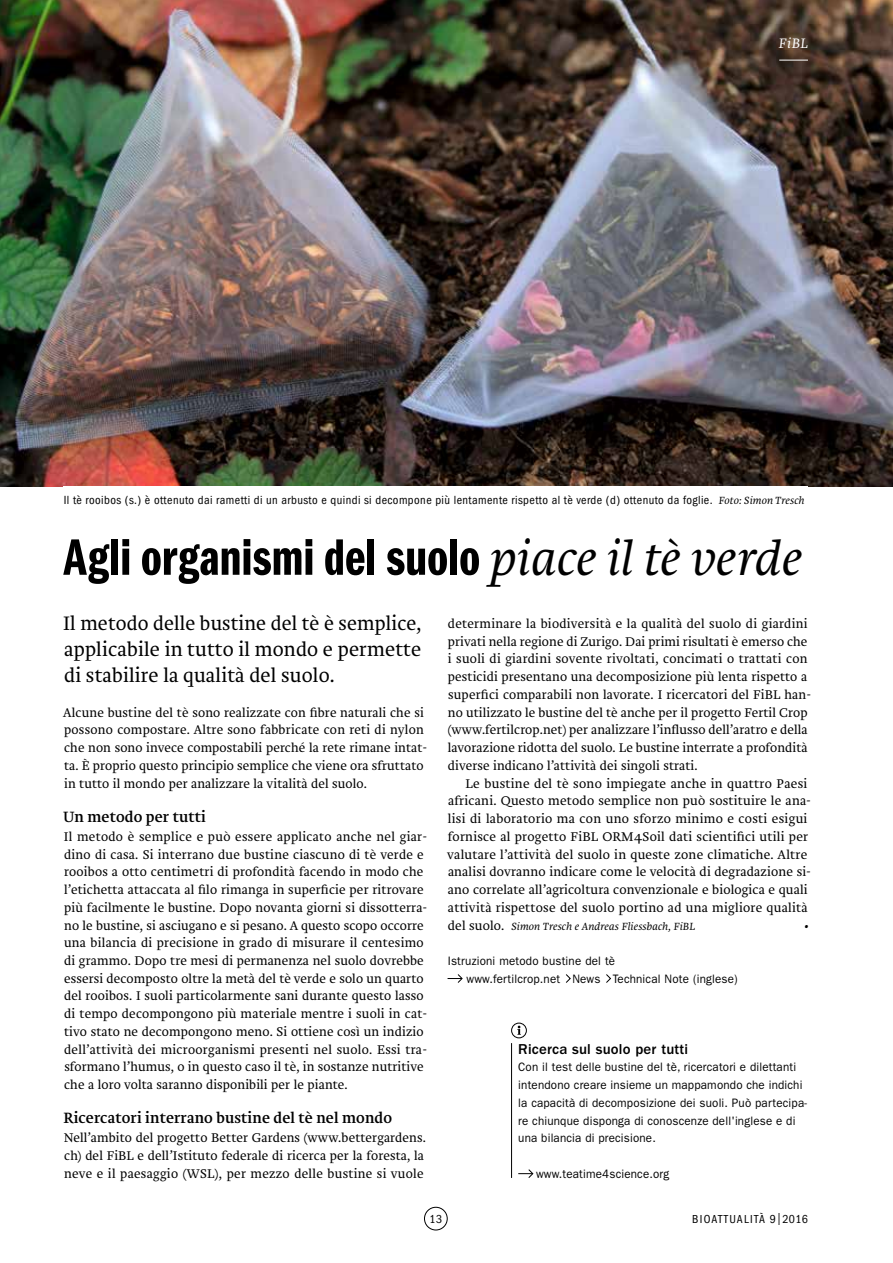
<style>
.page{position:relative;width:893px;height:1263px;background:#fff}
.page>*{position:absolute;margin:0;border:0;box-sizing:border-box;transform-origin:0 0}
.t1{font:52.95px "Franklin Gothic LT Com Dm Cm";letter-spacing:.005em;color:#000}
.t2{font:300 20.25px/26.1px "Brioni Pro";letter-spacing:.01em;color:#000;text-align:justify}
.t3{font:15.45px "Brioni Pro";letter-spacing:.01em;color:#000}
.t4{font:500 14.85px "ITC Franklin Gothic Std";letter-spacing:.015em;color:#000}
.t5{font:italic 300 14.25px "Brioni Pro";color:#fff}
.t6{font:italic 300 13.5px "Brioni Pro";color:#000}
.t7{font:300 13.2px/17.7px "Brioni Pro";letter-spacing:.015em;color:#000}
.t8{font:12.15px/17.7px "ITC Franklin Gothic Std";letter-spacing:.015em;color:#000;scale:.95 1}
.t9{font:condensed 12.15px "ITC Franklin Gothic Std";letter-spacing:.035em;color:#000}
.t10{font:condensed 12px "ITC Franklin Gothic Std";letter-spacing:.09em;color:#000}
.t11{font:italic 300 10.8px "Brioni Pro";letter-spacing:.01em;color:#000}
.s1{font-family:"Brioni Pro";font-weight:300;font-style:italic;font-stretch:normal;font-size:10.8px}
.s2{font-family:"Brioni Pro";font-weight:300;font-style:italic;font-size:49.5px}
.s3{font-style:normal;font-size:13.2px}
</style>
<div class="page">
<div style="left:424px;top:1207px;width:24px;height:23px;border:1px solid #000;border-radius:50%"></div>
<svg style="left:448px;top:974px;width:15px;height:9px"></svg>
<svg style="left:566px;top:974px;width:5px;height:9px"></svg>
<svg style="left:606px;top:974px;width:5px;height:9px"></svg>
<img style="left:0;top:0;width:893px;height:486px">
<div style="left:511px;top:1023px;width:16px;height:15px;border:1px solid #000;border-radius:50%"></div>
<svg style="left:517px;top:1026px;width:4px;height:9px"></svg>
<svg style="left:518px;top:1169px;width:16px;height:9px"></svg>
<hr style="left:511px;top:1043px;width:1px;height:135px;background:#000">
<svg style="left:779px;top:60px;width:29px;height:1px"></svg>
<p class="t5" style="left:779px;top:33px;width:31px">FiBL</p>
<p class="t9" style="left:64px;top:493px;width:742px">Il tè rooibos (s.) è ottenuto dai rametti di un arbusto e quindi si decompone più lentamente rispetto al tè verde (d) ottenuto da foglie. <span class="s1">Foto: Simon Tresch</span></p>
<h1 class="t1" style="left:64px;top:528px;width:740px">Agli organismi del suolo <span class="s2">piace il tè verde</span></h1>
<h2 class="t2" style="left:63px;top:610px;width:360px">Il metodo delle bustine del tè è semplice, applicabile in tutto il mondo e permette di stabilire la qualità del suolo.</h2>
<p class="t7" style="left:63px;top:703px;width:365px">Alcune bustine del tè sono realizzate con fibre naturali che si possono compostare. Altre sono fabbricate con reti di nylon che non sono invece compostabili perché la rete rimane intat&shy;ta. È proprio questo principio semplice che viene ora sfruttato in tutto il mondo per analizzare la vitalità del suolo.</p>
<p class="t3" style="left:63px;top:805px;width:144px">Un metodo per tutti</p>
<p class="t7" style="left:64px;top:828px;width:365px">Il metodo è semplice e può essere applicato anche nel giar&shy;dino di casa. Si interrano due bustine ciascuno di tè verde e rooibos a otto centimetri di profondità facendo in modo che l’etichetta attaccata al filo rimanga in superficie per ritrovare più facilmente le bustine. Dopo novanta giorni si dissotterra&shy;no le bustine, si asciugano e si pesano. A questo scopo occorre una bilancia di precisione in grado di misurare il centesimo di grammo. Dopo tre mesi di permanenza nel suolo dovrebbe essersi decomposto oltre la metà del tè verde e solo un quarto del rooibos. I suoli particolarmente sani durante questo lasso di tempo decompongono più materiale mentre i suoli in cat&shy;tivo stato ne decompongono meno. Si ottiene così un indizio dell’attività dei microorganismi presenti nel suolo. Essi tra&shy;sformano l’humus, o in questo caso il tè, in sostanze nutritive che a loro volta saranno disponibili per le piante.</p>
<p class="t3" style="left:64px;top:1107px;width:330px">Ricercatori interrano bustine del tè nel mondo</p>
<p class="t7" style="left:64px;top:1129px;width:364px">Nell’ambito del progetto Better Gardens (www.bettergardens. ch) del FiBL e dell’Istituto federale di ricerca per la foresta, la neve e il paesaggio (WSL), per mezzo delle bustine si vuole</p>
<p class="t7" style="left:448px;top:615px;width:365px">determinare la biodiversità e la qualità del suolo di giardini privati nella regione di Zurigo. Dai primi risultati è emerso che i suoli di giardini sovente rivoltati, concimati o trattati con pesticidi presentano una decomposizione più lenta rispetto a superfici comparabili non lavorate. I ricercatori del FiBL han&shy;no utilizzato le bustine del tè anche per il progetto Fertil Crop (www.fertilcrop.net) per analizzare l’influsso dell’aratro e della lavorazione ridotta del suolo. Le bustine interrate a profondità diverse indicano l’attività dei singoli strati.</p>
<p class="t7" style="left:447px;top:774px;width:365px;text-indent:18px">Le bustine del tè sono impiegate anche in quattro Paesi africani. Questo metodo semplice non può sostituire le ana&shy;lisi di laboratorio ma con uno sforzo minimo e costi esigui fornisce al progetto FiBL ORM4Soil dati scientifici utili per valutare l’attività del suolo in queste zone climatiche. Altre analisi dovranno indicare come le velocità di degradazione si&shy;ano correlate all’agricoltura convenzionale e biologica e quali attività rispettose del suolo portino ad una migliore qualità</p>
<p class="t11" style="left:448px;top:918px;width:249px"><span class="s3">del suolo.</span> Simon Tresch e Andreas Fliessbach, FiBL</p>
<p class="t6" style="left:804px;top:916px;width:6px">•</p>
<p class="t8" style="left:467px;top:952px;width:287px;text-indent:-19px">Istruzioni metodo bustine del tè<br>www.fertilcrop.net News Technical Note (inglese)</p>
<p class="t4" style="left:518px;top:1040px;width:171px">Ricerca sul suolo per tutti</p>
<p class="t8" style="left:518px;top:1058px;width:305px">Con il test delle bustine del tè, ricercatori e dilettanti intendono creare insieme un mappamondo che indichi la capacità di decomposizione dei suoli. Può partecipa&shy;re chiunque disponga di conoscenze dell'inglese e di una bilancia di precisione.</p>
<p class="t8" style="left:536px;top:1165px;width:142px">www.teatime4science.org</p>
<p class="t10" style="left:430px;top:1212px;width:14px">13</p>
<p class="t10" style="left:692px;top:1212px;width:117px">BIOATTUALITÀ 9|2016</p>
</div>
